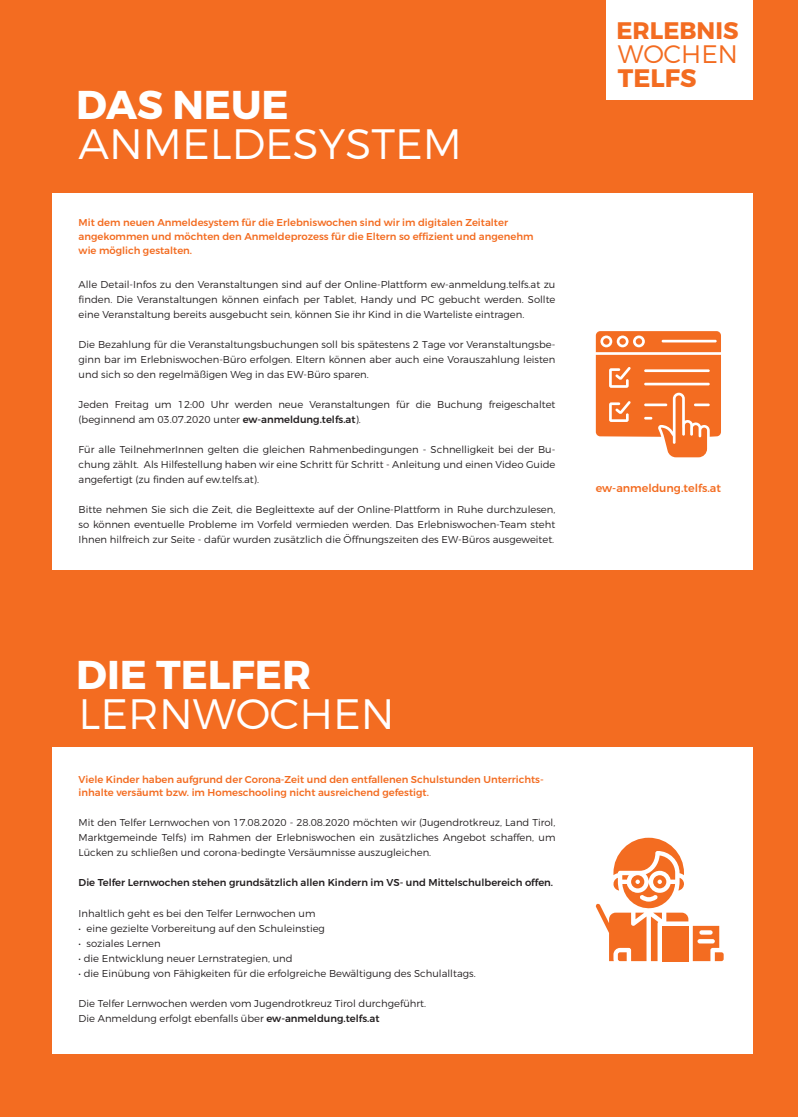
<style>
.page{position:relative;width:798px;height:1117px;background:#fff}
.page>*{position:absolute;margin:0;border:0;box-sizing:border-box;transform-origin:0 0}
.t1{font:300 42.5px "Montserrat";color:#fff}
.t2{font:700 40.12px "Montserrat";color:#fff}
.t3{font:300 25.25px "Montserrat";color:#f36c21}
.t4{font:700 25.25px "Montserrat";color:#f36c21}
.t5{font:700 23.88px "Montserrat";color:#f36c21}
.t6{font:500 11.12px "Montserrat";color:#f36c21}
.t7{font:300 10px/15px "Montserrat";color:#231f20;text-align:justify}
.t8{font:500 10px/13.8px "Montserrat";color:#f36c21}
.t9{font:500 10px "Montserrat";color:#231f20}
.s1{font-weight:500}
</style>
<div class="page">
<div style="left:0;top:0;width:797px;height:1116px;background:#f36c21"></div>
<div style="left:52px;top:193px;width:700px;height:376px;background:#fff"></div>
<div style="left:606px;top:0;width:146px;height:99px;background:#fff"></div>
<div style="left:52px;top:747px;width:700px;height:306px;background:#fff"></div>
<svg style="left:595px;top:331px;width:125px;height:126px"></svg>
<svg style="left:595px;top:837px;width:128px;height:123px"></svg>
<h2 class="t2" style="left:76px;top:80px;width:214px">DAS NEUE</h2>
<h1 class="t1" style="left:79px;top:118px;width:384px">ANMELDESYSTEM</h1>
<p class="t8" style="left:79px;top:216px;width:456px">Mit dem neuen Anmeldesystem für die Erlebniswochen sind wir im digitalen Zeitalter angekommen und möchten den Anmeldeprozess für die Eltern so effizient und angenehm wie möglich gestalten.</p>
<p class="t7" style="left:79px;top:277px;width:478px">Alle Detail-Infos zu den Veranstaltungen sind auf der Online-Plattform ew-anmeldung.telfs.at zu finden. Die Veranstaltungen können einfach per Tablet, Handy und PC gebucht werden. Sollte eine Veranstaltung bereits ausgebucht sein, können Sie ihr Kind in die Warteliste eintragen.</p>
<p class="t7" style="left:79px;top:337px;width:478px">Die Bezahlung für die Veranstaltungsbuchungen soll bis spätestens 2 Tage vor Veranstaltungsbe&shy;ginn bar im Erlebniswochen-Büro erfolgen. Eltern können aber auch eine Vorauszahlung leisten und sich so den regelmäßigen Weg in das EW-Büro sparen.</p>
<p class="t7" style="left:79px;top:397px;width:478px">Jeden Freitag um 12:00 Uhr werden neue Veranstaltungen für die Buchung freigeschaltet (beginnend am 03.07.2020 unter <span class="s1">ew-anmeldung.telfs.at</span>).</p>
<p class="t7" style="left:79px;top:442px;width:478px">Für alle TeilnehmerInnen gelten die gleichen Rahmenbedingungen - Schnelligkeit bei der Bu&shy;chung zählt. Als Hilfestellung haben wir eine Schritt für Schritt - Anleitung und einen Video Guide angefertigt (zu finden auf ew.telfs.at).</p>
<p class="t7" style="left:79px;top:502px;width:478px">Bitte nehmen Sie sich die Zeit, die Begleittexte auf der Online-Plattform in Ruhe durchzulesen, so können eventuelle Probleme im Vorfeld vermieden werden. Das Erlebniswochen-Team steht Ihnen hilfreich zur Seite - dafür wurden zusätzlich die Öffnungszeiten des EW-Büros ausgeweitet.</p>
<h3 class="t5" style="left:616px;top:15px;width:123px">ERLEBNIS</h3>
<h3 class="t3" style="left:617px;top:38px;width:122px">WOCHEN</h3>
<h3 class="t4" style="left:617px;top:63px;width:80px">TELFS</h3>
<p class="t6" style="left:595px;top:481px;width:127px">ew-anmeldung.telfs.at</p>
<h2 class="t2" style="left:76px;top:649px;width:236px">DIE TELFER</h2>
<h1 class="t1" style="left:79px;top:688px;width:317px">LERNWOCHEN</h1>
<p class="t8" style="left:79px;top:772px;width:466px">Viele Kinder haben aufgrund der Corona-Zeit und den entfallenen Schulstunden Unterrichts&shy;inhalte versäumt bzw. im Homeschooling nicht ausreichend gefestigt.</p>
<p class="t7" style="left:79px;top:815px;width:478px">Mit den Telfer Lernwochen von 17.08.2020 - 28.08.2020 möchten wir (Jugendrotkreuz, Land Tirol, Marktgemeinde Telfs) im Rahmen der Erlebniswochen ein zusätzliches Angebot schaffen, um Lücken zu schließen und corona-bedingte Versäumnisse auszugleichen.</p>
<p class="t9" style="left:79px;top:876px;width:476px">Die Telfer Lernwochen stehen grundsätzlich allen Kindern im VS- und Mittelschulbereich offen.</p>
<p class="t7" style="left:79px;top:905px;width:398px;text-align:left">Inhaltlich geht es bei den Telfer Lernwochen um<br>∙ eine gezielte Vorbereitung auf den Schuleinstieg<br>∙ soziales Lernen<br>∙ die Entwicklung neuer Lernstrategien, und<br>∙ die Einübung von Fähigkeiten für die erfolgreiche Bewältigung des Schulalltags.</p>
<p class="t7" style="left:79px;top:995px;width:349px">Die Telfer Lernwochen werden vom Jugendrotkreuz Tirol durchgeführt.<br>Die Anmeldung erfolgt ebenfalls über <span class="s1">ew-anmeldung.telfs.at</span></p>
</div>
